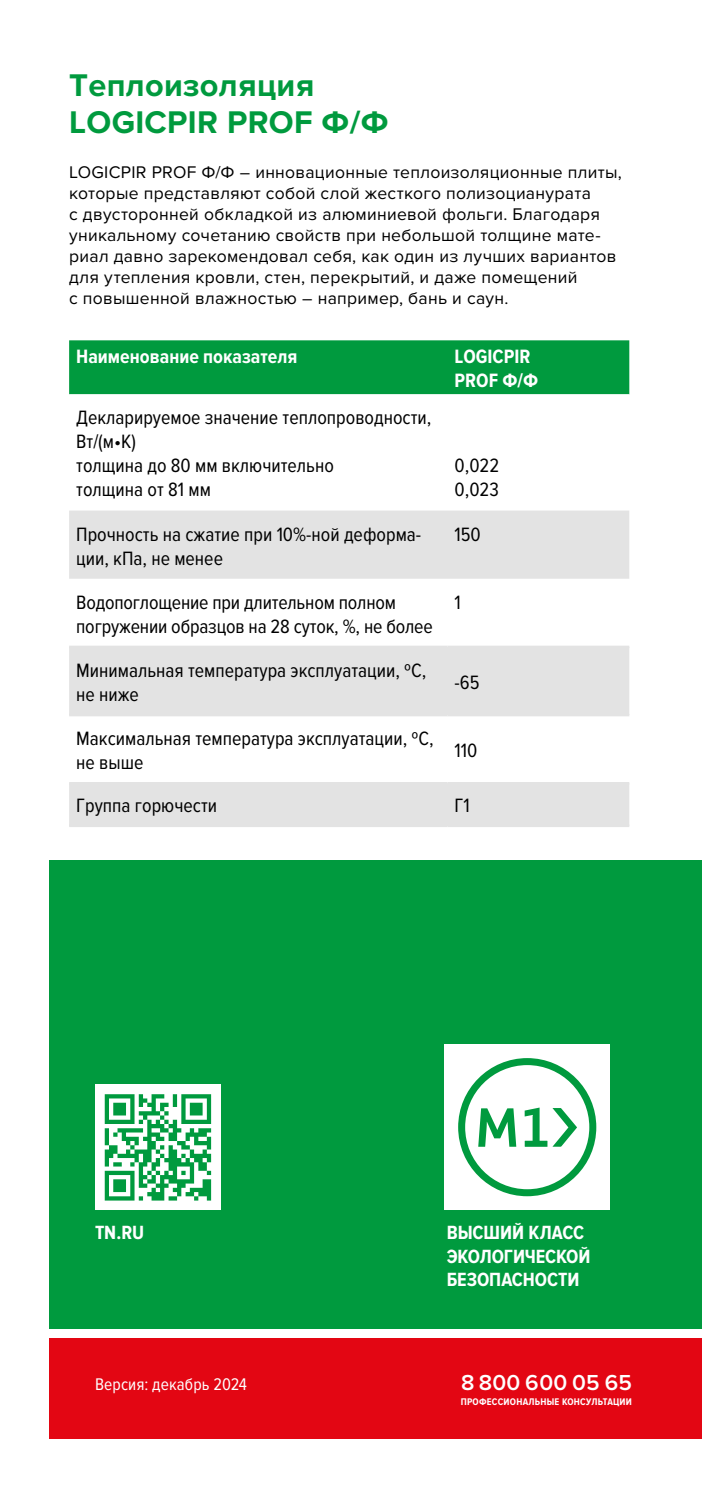
<style>
.page{position:relative;width:702px;height:1489px;background:#fff}
.page>*{position:absolute;margin:0;border:0;box-sizing:border-box;transform-origin:0 0}
.t1{font:700 32.5px/37.5px "Proxima Nova";letter-spacing:.01em;color:#009a3e}
.t2{font:600 22.5px "Proxima Nova";letter-spacing:.01em;color:#fff}
.t3{font:20px/24px "Proxima Nova Cond";color:#000}
.t4{font:700 20px/24px "Proxima Nova Cond";color:#fff}
.t5{font:700 19.75px/23.8px "Proxima Nova Cond";letter-spacing:-.005em;color:#fff}
.t6{font:17.5px/21px "Proxima Nova";letter-spacing:.015em;color:#000}
.t7{font:17.5px "Proxima Nova Cond";letter-spacing:.005em;color:#fff}
.t8{font:700 10px "Proxima Nova Cond";letter-spacing:.025em;color:#fff}
</style>
<div class="page">
<div style="left:50px;top:1332px;width:652px;height:105px;background:#e30613"></div>
<div style="left:50px;top:859px;width:652px;height:476px;background:#009a3e"></div>
<div style="left:50px;top:1329px;width:652px;height:8px;background:#fff"></div>
<div style="left:69px;top:340px;width:560px;height:54px;background:#009a3e"></div>
<svg style="left:69px;top:510px;width:560px;height:314px;fill:#e3e3e3"></svg>
<hr style="left:69px;top:645px;width:378px;height:3px;background:#e3e3e3">
<hr style="left:447px;top:645px;width:182px;height:3px;background:#e3e3e3">
<hr style="left:69px;top:713px;width:378px;height:3px;background:#e3e3e3">
<hr style="left:447px;top:713px;width:182px;height:3px;background:#e3e3e3">
<hr style="left:69px;top:782px;width:378px;height:2px;background:#e3e3e3">
<hr style="left:447px;top:782px;width:182px;height:2px;background:#e3e3e3">
<hr style="left:69px;top:824px;width:378px;height:3px;background:#e3e3e3">
<hr style="left:447px;top:824px;width:182px;height:3px;background:#e3e3e3">
<div style="left:444px;top:1044px;width:165px;height:165px;background:#fff"></div>
<svg style="left:458px;top:1058px;width:138px;height:138px"></svg>
<div style="left:95px;top:1084px;width:125px;height:125px;background:#fff"></div>
<svg style="left:105px;top:1094px;width:106px;height:106px"></svg>
<h1 class="t1" style="left:69px;top:67px;width:321px">Теплоизоляция<br>LOGICPIR PROF Ф/Ф</h1>
<p class="t6" style="left:69px;top:162px;width:554px">LOGICPIR PROF Ф/Ф – инновационные теплоизоляционные плиты, которые представляют собой слой жесткого полизоцианурата<br>с двусторонней обкладкой из алюминиевой фольги. Благодаря уникальному сочетанию свойств при небольшой толщине мате&shy;риал давно зарекомендовал себя, как один из лучших вариантов для утепления кровли, стен, перекрытий, и даже помещений<br>с повышенной влажностью – например, бань и саун.</p>
<p class="t4" style="left:76px;top:345px;width:223px">Наименование показателя</p>
<p class="t4" style="left:454px;top:345px;width:85px">LOGICPIR<br>PROF Ф/Ф</p>
<p class="t3" style="left:76px;top:406px;width:356px">Декларируемое значение теплопроводности,<br>Вт/(м•К)<br>толщина до 80 мм включительно<br>толщина от 81 мм</p>
<p class="t3" style="left:454px;top:454px;width:46px">0,022<br>0,023</p>
<p class="t3" style="left:76px;top:522px;width:346px">Прочность на сжатие при 10%-ной деформа&shy;ции, кПа, не менее</p>
<p class="t3" style="left:454px;top:522px;width:28px">150</p>
<p class="t3" style="left:76px;top:590px;width:358px">Водопоглощение при длительном полном погружении образцов на 28 суток, %, не более</p>
<p class="t3" style="left:454px;top:590px;width:8px">1</p>
<p class="t3" style="left:76px;top:658px;width:352px">Минимальная температура эксплуатации, ºC, не ниже</p>
<p class="t3" style="left:454px;top:670px;width:26px">-65</p>
<p class="t3" style="left:76px;top:726px;width:359px">Максимальная температура эксплуатации, ºC, не выше</p>
<p class="t3" style="left:454px;top:738px;width:24px">110</p>
<p class="t3" style="left:76px;top:794px;width:142px">Группа горючести</p>
<p class="t3" style="left:454px;top:794px;width:17px">Г1</p>
<p class="t5" style="left:95px;top:1220px;width:51px">TN.RU</p>
<p class="t7" style="left:95px;top:1374px;width:153px">Версия: декабрь 2024</p>
<p class="t5" style="left:446px;top:1220px;width:145px">ВЫСШИЙ КЛАСС<br>ЭКОЛОГИЧЕСКОЙ<br>БЕЗОПАСНОСТИ</p>
<p class="t2" style="left:461px;top:1369px;width:172px">8 800 600 05 65</p>
<p class="t8" style="left:460px;top:1396px;width:173px">ПРОФЕССИОНАЛЬНЫЕ КОНСУЛЬТАЦИИ</p>
</div>
